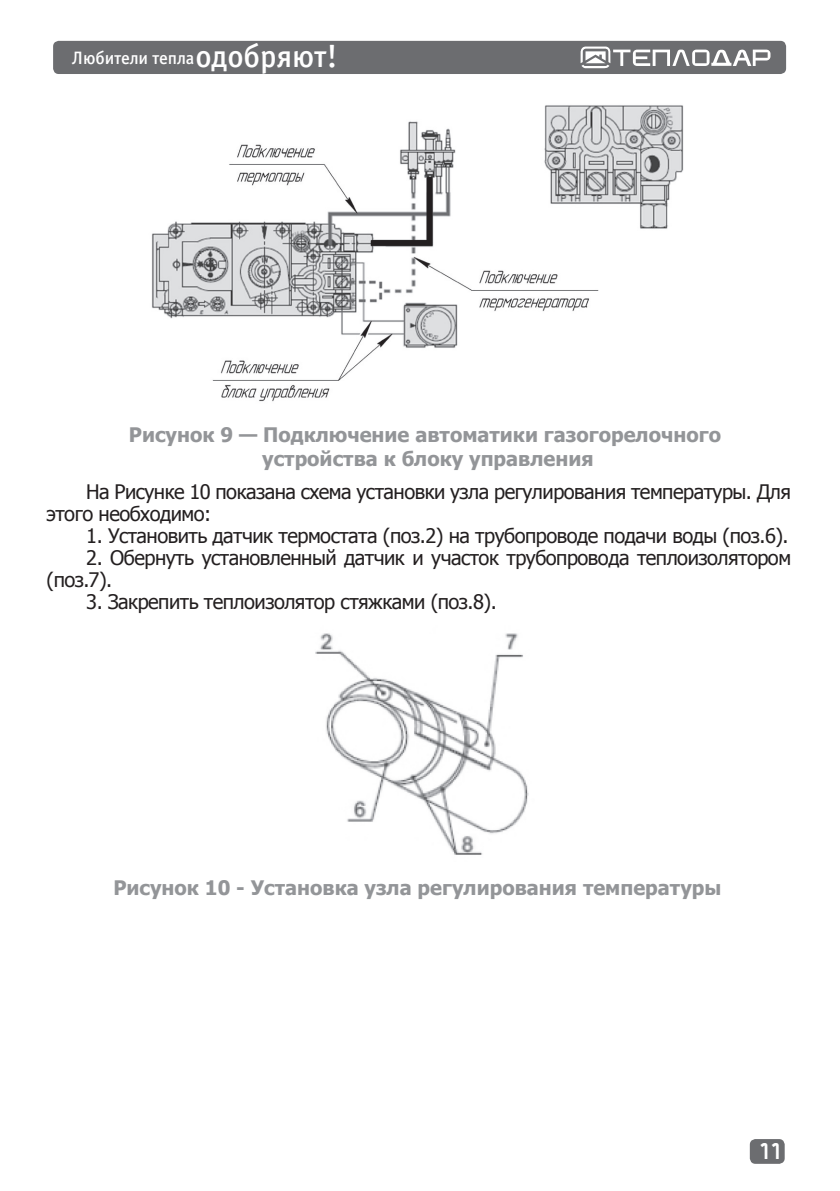
<style>
.page{position:relative;width:840px;height:1191px;background:#fff}
.page>*{position:absolute;margin:0;border:0;box-sizing:border-box;transform-origin:0 0}
.t1{font:20px/22px "Tahoma";letter-spacing:-.025em;color:#231f20}
.t2{font:700 20px/24px "Tahoma";color:#939598;text-align:center}
.t3{font:18px "Officina Sans Medium C";letter-spacing:-.005em;color:#fff}
.t4{font:16px "teplodar";color:#fff}
.s1{font-size:32px}
</style>
<div class="page">
<div style="left:749px;top:1139px;width:35px;height:24px;background:#6c6d70;border-radius:6px"></div>
<div style="left:53px;top:41px;width:732px;height:33px;background:#6c6d70;border-radius:6px"></div>
<svg style="left:580px;top:46px;width:190px;height:22px"></svg>
<img style="left:152px;top:105px;width:532px;height:297px">
<img style="left:315px;top:633px;width:214px;height:222px">
<p class="t3" style="left:72px;top:48px;width:267px">Любители тепла<span class="s1">одобряют!</span></p>
<p class="t2" style="left:129px;top:422px;width:593px">Рисунок 9 — Подключение автоматики газогорелочного устройства к блоку управления</p>
<p class="t1" style="left:46px;top:479px;width:745px;text-indent:40px">На Рисунке 10 показана схема установки узла регулирования температуры. Для этого необходимо:</p>
<p class="t1" style="left:86px;top:523px;width:703px">1. Установить датчик термостата (поз.2) на трубопроводе подачи воды (поз.6).</p>
<p class="t1" style="left:46px;top:545px;width:745px;text-indent:40px">2. Обернуть установленный датчик и участок трубопровода теплоизолятором (поз.7).</p>
<p class="t1" style="left:86px;top:589px;width:412px">3. Закрепить теплоизолятор стяжками (поз.8).</p>
<p class="t2" style="left:113px;top:874px;width:609px">Рисунок 10 - Установка узла регулирования температуры</p>
<p class="t4" style="left:756px;top:1144px;width:24px">11</p>
</div>
